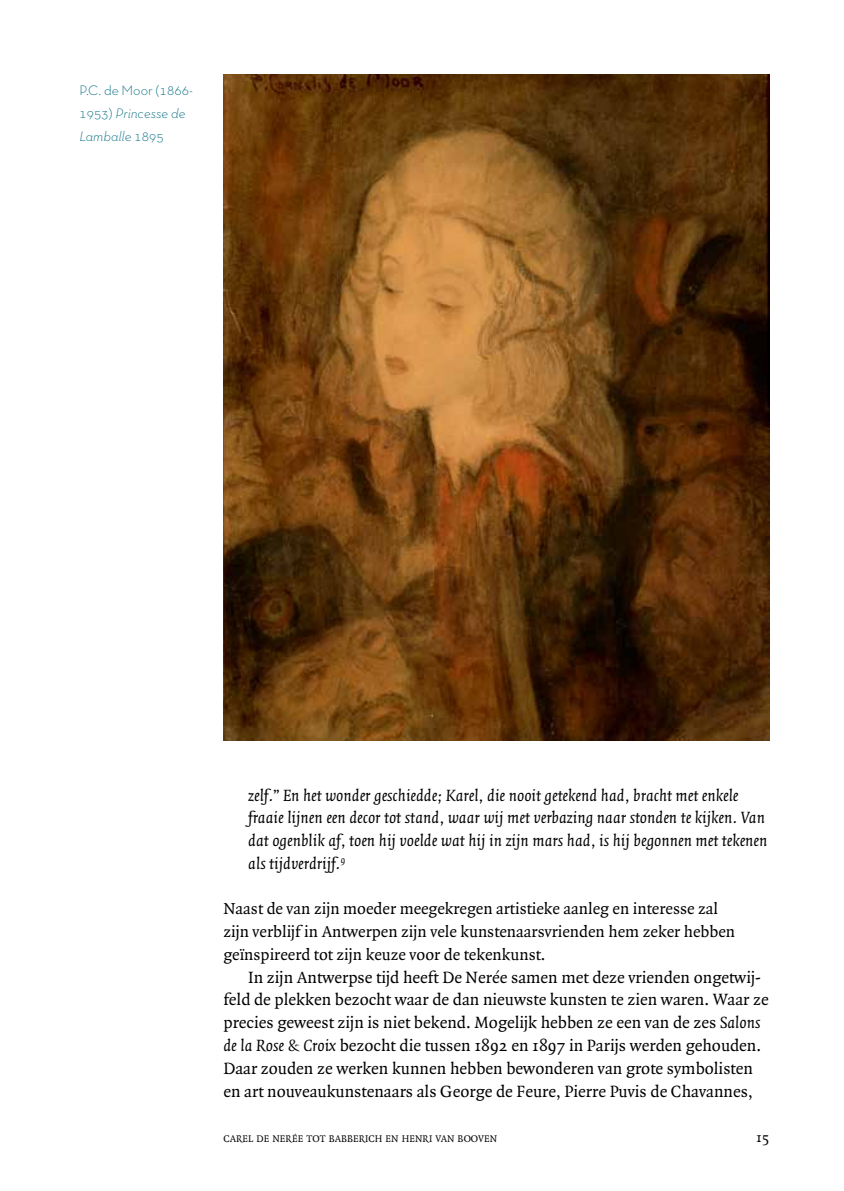
<style>
.page{position:relative;width:844px;height:1191px;background:#fff}
.page>*{position:absolute;margin:0;border:0;box-sizing:border-box;transform-origin:0 0}
.t1{font:17.5px/22.8px "Quadraat";color:#000}
.t2{font:italic 17.5px/22.8px "Quadraat";color:#000}
.t3{font:17.15px/22.8px "Quadraat";color:#000}
.t4{font:14.88px "Quadraat";color:#000}
.t5{font:300 14px/22.8px "Neutra Text TF";color:#006b80}
.t6{font:10.33px "Quadraat";color:#000}
.s1{font-style:italic}
</style>
<div class="page">
<img style="left:223px;top:74px;width:546px;height:666px">
<p class="t5" style="left:79px;top:79px;width:115px">P.C. de Moor (1866-<br>1953) <span class="s1">Princesse de<br>Lamballe</span> 1895</p>
<p class="t2" style="left:248px;top:784px;width:520px">zelf.” En het wonder geschiedde; Karel, die nooit getekend had, bracht met enkele fraaie lijnen een decor tot stand, waar wij met verbazing naar stonden te kijken. Van dat ogenblik af, toen hij voelde wat hij in zijn mars had, is hij begonnen met tekenen als tijdverdrijf.<sup>9</sup></p>
<p class="t3" style="left:223px;top:898px;width:513px">Naast de van zijn moeder meegekregen artistieke aanleg en interesse zal zijn verblijf in Antwerpen zijn vele kunstenaarsvrienden hem zeker hebben geïnspireerd tot zijn keuze voor de tekenkunst.</p>
<p class="t1" style="left:223px;top:966px;width:546px;text-indent:25px">In zijn Antwerpse tijd heeft De Nerée samen met deze vrienden ongetwij&shy;feld de plekken bezocht waar de dan nieuwste kunsten te zien waren. Waar ze precies geweest zijn is niet bekend. Mogelijk hebben ze een van de zes <span class="s1">Salons de la Rose &amp; Croix</span> bezocht die tussen 1892 en 1897 in Parijs werden gehouden.<br>Daar zouden ze werken kunnen hebben bewonderen van grote symbolisten en art nouveaukunstenaars als George de Feure, Pierre Puvis de Chavannes,</p>
<p class="t6" style="left:223px;top:1133px;width:275px">CAREL DE NERÉE TOT BABBERICH EN HENRI VAN BOOVEN</p>
<p class="t4" style="left:756px;top:1129px;width:15px">15</p>
</div>
